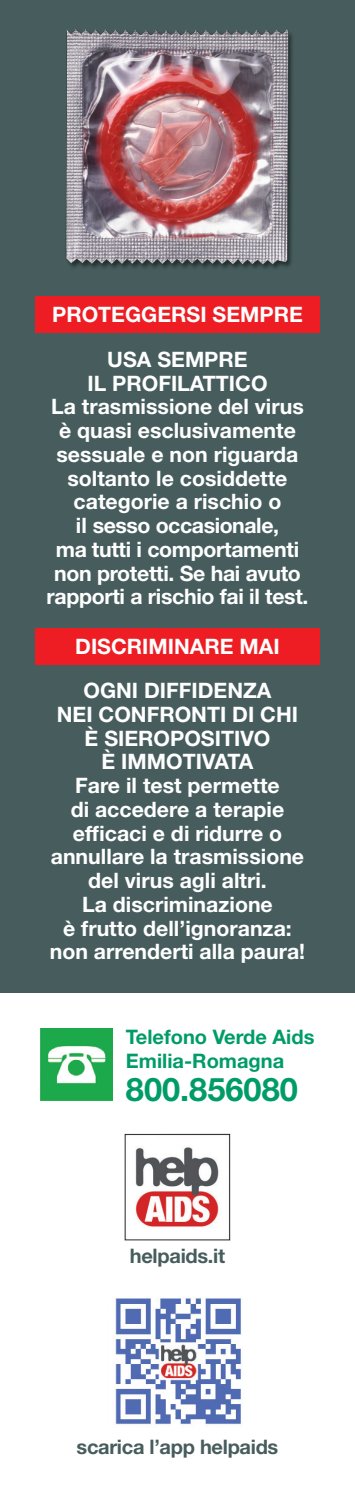
<style>
.page{position:relative;width:355px;height:1489px;background:#fff}
.page>*{position:absolute;margin:0;border:0;box-sizing:border-box;transform-origin:0 0}
.t1{font:700 32.5px "Helvetica Neue LT Std";color:#009c68}
.t2{font:700 21.25px/23.8px "Helvetica Neue LT Std";color:#fff;text-align:center}
.t3{font:700 21.25px "Helvetica Neue LT Std";letter-spacing:-.02em;color:#fff}
.t4{font:700 20px "Helvetica Neue LT Std";letter-spacing:-.015em;color:#475d5d}
.t5{font:700 20px "Helvetica Neue LT Std";color:#009c68}
</style>
<div class="page">
<div style="left:0;top:0;width:354px;height:992px;background:#475d5d"></div>
<div style="left:35px;top:296px;width:284px;height:37px;background:#ee1d23"></div>
<div style="left:35px;top:628px;width:284px;height:36px;background:#ee1d23"></div>
<img style="left:65px;top:29px;width:227px;height:240px">
<img style="left:115px;top:1298px;width:126px;height:127px">
<img style="left:124px;top:1133px;width:106px;height:106px">
<img style="left:40px;top:1028px;width:72px;height:72px">
<p class="t2" style="left:52px;top:302px;width:252px">PROTEGGERSI SEMPRE</p>
<p class="t2" style="left:107px;top:347px;width:142px">USA SEMPRE</p>
<p class="t2" style="left:87px;top:370px;width:181px">IL PROFILATTICO</p>
<p class="t2" style="left:51px;top:394px;width:254px">La trasmissione del virus è quasi esclusivamente sessuale e non riguarda soltanto le cosiddette categorie a rischio o</p>
<p class="t3" style="left:76px;top:512px;width:204px">il sesso occasionale,</p>
<p class="t2" style="left:46px;top:537px;width:263px">ma tutti i comportamenti non protetti. Se hai avuto rapporti a rischio fai il test.</p>
<p class="t2" style="left:75px;top:634px;width:206px">DISCRIMINARE MAI</p>
<p class="t2" style="left:83px;top:678px;width:189px">OGNI DIFFIDENZA</p>
<p class="t2" style="left:57px;top:701px;width:242px">NEI CONFRONTI DI CHI</p>
<p class="t2" style="left:85px;top:725px;width:187px">È SIEROPOSITIVO</p>
<p class="t2" style="left:101px;top:749px;width:153px">È IMMOTIVATA</p>
<p class="t2" style="left:75px;top:773px;width:206px">Fare il test permette</p>
<p class="t2" style="left:51px;top:796px;width:254px">di accedere a terapie efficaci e di ridurre o annullare la trasmissione del virus agli altri.</p>
<p class="t2" style="left:82px;top:891px;width:192px">La discriminazione</p>
<p class="t2" style="left:63px;top:915px;width:230px">è frutto dell’ignoranza:</p>
<p class="t2" style="left:50px;top:939px;width:256px">non arrenderti alla paura!</p>
<p class="t5" style="left:126px;top:1024px;width:190px">Telefono Verde Aids</p>
<p class="t5" style="left:126px;top:1048px;width:159px">Emilia-Romagna</p>
<p class="t1" style="left:126px;top:1069px;width:173px">800.856080</p>
<p class="t4" style="left:130px;top:1243px;width:97px">helpaids.it</p>
<p class="t4" style="left:76px;top:1433px;width:203px">scarica l’app helpaids</p>
</div>
